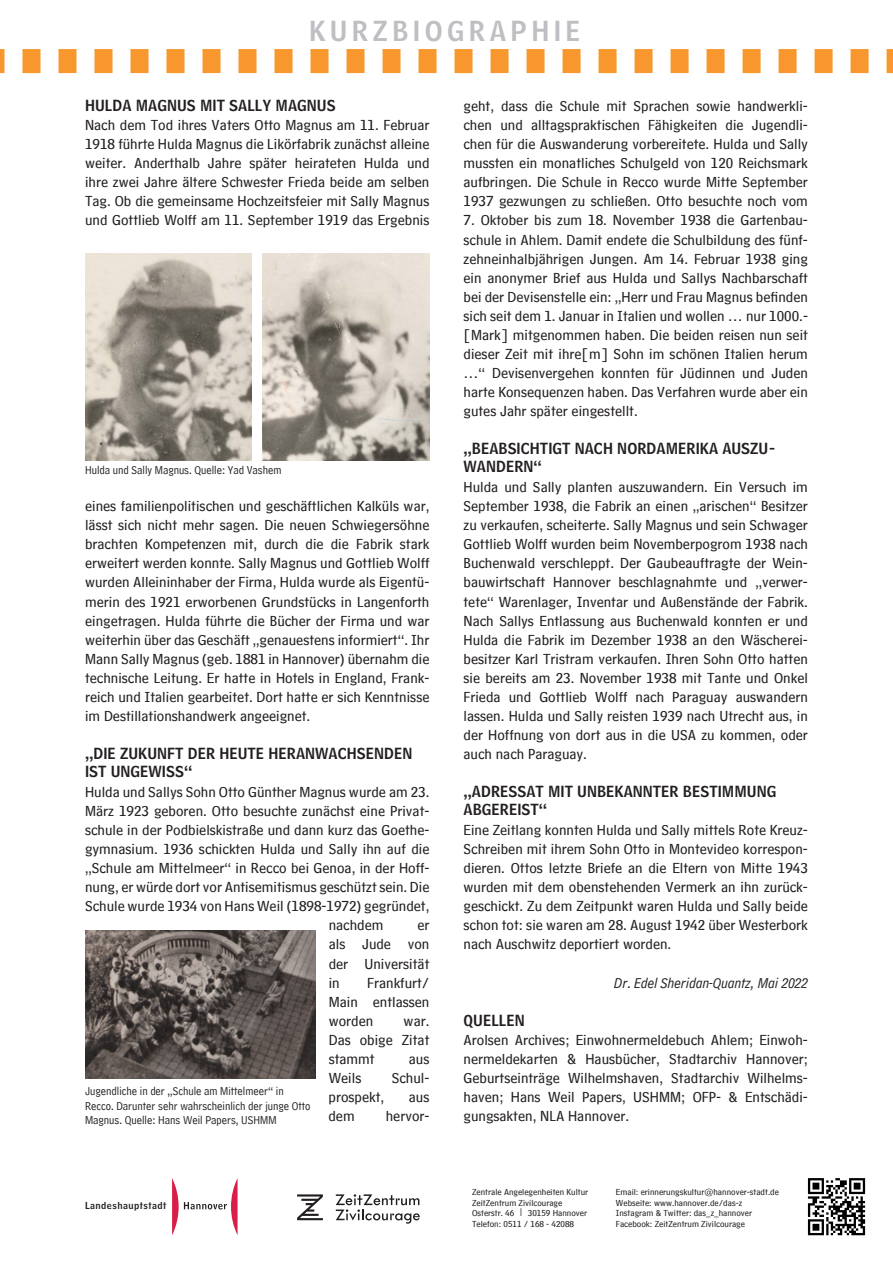
<style>
.page{position:relative;width:893px;height:1263px;background:#fff}
.page>*{position:absolute;margin:0;border:0;box-sizing:border-box;transform-origin:0 0}
.t1{font:27px "HM Headline";letter-spacing:.16em;color:#bebfc2}
.t2{font:15px/19px "HM Text";color:#231f20;text-align:justify}
.t3{font:15px/18px "HM Headline";color:#231f20}
.t4{font:italic 15px "HM Comment";color:#231f20}
.t5{font:12px/14.4px "HM Comment";color:#231f20}
.t6{font:9.45px "HM Headline";letter-spacing:.05em;color:#231f20}
.t7{font:9px/10.8px "HM Text";color:#231f20}
</style>
<div class="page">
<svg style="left:808px;top:1178px;width:57px;height:57px"></svg>
<svg style="left:0;top:49px;width:893px;height:24px"></svg>
<svg style="left:297px;top:1194px;width:26px;height:26px"></svg>
<svg style="left:336px;top:1194px;width:84px;height:30px"></svg>
<svg style="left:172px;top:1178px;width:66px;height:57px"></svg>
<img style="left:85px;top:930px;width:231px;height:148px">
<img style="left:85px;top:253px;width:167px;height:207px">
<img style="left:263px;top:253px;width:166px;height:207px">
<h1 class="t1" style="left:309px;top:7px;width:21px">KUR</h1>
<h1 class="t1" style="left:373px;top:7px;width:60px">ZBIOGRA</h1>
<h1 class="t1" style="left:511px;top:7px;width:56px">PHIE</h1>
<p class="t3" style="left:85px;top:95px;width:252px">HULDA MAGNUS M IT SALLY MAGNUS</p>
<p class="t2" style="left:85px;top:113px;width:346px">Nach dem Tod ihres Vaters Otto Magnus am 11. Februar 1918 führte Hulda Magnus die Likörfabrik zunächst alleine weiter. Anderthalb Jahre später heirateten Hulda und ihre zwei Jahre ältere Schwester Frieda beide am selben Tag. Ob die gemeinsame Hochzeitsfeier mit Sally Magnus und Gottlieb Wolff am 11. September 1919 das Ergebnis</p>
<p class="t5" style="left:85px;top:461px;width:198px">Hulda und Sally Magnus. Quelle: Yad Vashem</p>
<p class="t2" style="left:85px;top:494px;width:346px">eines familienpolitischen und geschäftlichen Kalküls war, lässt sich nicht mehr sagen. Die neuen Schwiegersöhne brachten Kompetenzen mit, durch die die Fabrik stark erweitert werden konnte. Sally Magnus und Gottlieb Wolff wurden Alleininhaber der Firma, Hulda wurde als Eigentü&shy;merin des 1921 erworbenen Grundstücks in Langenforth eingetragen. Hulda führte die Bücher der Firma und war weiterhin über das Geschäft „genauestens informiert“. Ihr Mann Sally Magnus (geb. 1881 in Hannover) übernahm die technische Leitung. Er hatte in Hotels in England, Frank&shy;reich und Italien gearbeitet. Dort hatte er sich Kenntnisse im Destillationshandwerk angeeignet.</p>
<p class="t3" style="left:85px;top:742px;width:329px">„DIE ZUKUNFT DER HEUTE HERANWACHSENDEN<br>IST UNGEWISS“</p>
<p class="t2" style="left:85px;top:780px;width:346px">Hulda und Sallys Sohn Otto Günther Magnus wurde am 23.</p>
<p class="t2" style="left:85px;top:799px;width:346px">März 1923 geboren. Otto besuchte zunächst eine Privat-</p>
<p class="t2" style="left:85px;top:818px;width:346px">schule in der Podbielskistraße und dann kurz das Goethe-</p>
<p class="t2" style="left:85px;top:837px;width:346px">gymnasium. 1936 schickten Hulda und Sally ihn auf die</p>
<p class="t2" style="left:85px;top:856px;width:346px">„Schule am Mittelmeer“ in Recco bei Genoa, in der Hoff-</p>
<p class="t2" style="left:85px;top:875px;width:346px">nung, er würde dort vor Antisemitismus geschützt sein. Die</p>
<p class="t2" style="left:85px;top:894px;width:346px">Schule wurde 1934 von Hans Weil (1898-1972) gegründet,</p>
<p class="t2" style="left:329px;top:913px;width:56px">nachdem</p>
<p class="t2" style="left:329px;top:913px;width:102px;text-indent:89px">er als Jude von der Universität in</p>
<p class="t2" style="left:329px;top:970px;width:102px;text-indent:39px">Frankfurt/ Main entlassen worden</p>
<p class="t2" style="left:329px;top:1009px;width:102px;text-indent:75px">war.<br>Das obige Zitat stammt</p>
<p class="t2" style="left:409px;top:1047px;width:22px">aus</p>
<p class="t5" style="left:85px;top:1082px;width:227px">Jugendliche in der „Schule am Mittelmeer“ in<br>Recco. Darunter sehr wahrscheinlich der junge Otto<br>Magnus. Quelle: Hans Weil Papers, USHMM</p>
<p class="t2" style="left:329px;top:1066px;width:34px">Weils</p>
<p class="t2" style="left:392px;top:1066px;width:39px">Schul-</p>
<p class="t2" style="left:328px;top:1085px;width:57px">prospekt,</p>
<p class="t2" style="left:409px;top:1085px;width:22px">aus</p>
<p class="t2" style="left:328px;top:1104px;width:28px">dem</p>
<p class="t2" style="left:386px;top:1104px;width:45px">hervor-</p>
<p class="t6" style="left:85px;top:1197px;width:83px">LANDESHAUPTSTADT</p>
<p class="t2" style="left:463px;top:94px;width:346px">geht, dass die Schule mit Sprachen sowie handwerkli&shy;chen und alltagspraktischen Fähigkeiten die Jugendli&shy;chen für die Auswanderung vorbereitete. Hulda und Sally mussten ein monatliches Schulgeld von 120 Reichsmark aufbringen. Die Schule in Recco wurde Mitte September 1937 gezwungen zu schließen. Otto besuchte noch vom</p>
<p class="t2" style="left:463px;top:208px;width:346px">7. Oktober bis zum 18. November 1938 die Gartenbau&shy;schule in Ahlem. Damit endete die Schulbildung des fünf&shy;zehneinhalbjährigen Jungen. Am 14. Februar 1938 ging ein anonymer Brief aus Hulda und Sallys Nachbarschaft bei der Devisenstelle ein: „Herr und Frau Magnus befinden sich seit dem 1. Januar in Italien und wollen … nur 1000.- [Mark] mitgenommen haben. Die beiden reisen nun seit dieser Zeit mit ihre[m] Sohn im schönen Italien herum …“ Devisenvergehen konnten für Jüdinnen und Juden harte Konsequenzen haben. Das Verfahren wurde aber ein gutes Jahr später eingestellt.</p>
<p class="t3" style="left:463px;top:437px;width:314px">„BEABSICHTIGT NACH NORDAM ERIKA AUSZU-<br>WANDERN“</p>
<p class="t2" style="left:463px;top:475px;width:346px">Hulda und Sally planten auszuwandern. Ein Versuch im September 1938, die Fabrik an einen „arischen“ Besitzer zu verkaufen, scheiterte. Sally Magnus und sein Schwager Gottlieb Wolff wurden beim Novemberpogrom 1938 nach Buchenwald verschleppt. Der Gaubeauftragte der Wein&shy;bauwirtschaft Hannover beschlagnahmte und „verwer&shy;tete“ Warenlager, Inventar und Außenstände der Fabrik.<br>Nach Sallys Entlassung aus Buchenwald konnten er und Hulda die Fabrik im Dezember 1938 an den Wäscherei&shy;besitzer Karl Tristram verkaufen. Ihren Sohn Otto hatten sie bereits am 23. November 1938 mit Tante und Onkel Frieda und Gottlieb Wolff nach Paraguay auswandern lassen. Hulda und Sally reisten 1939 nach Utrecht aus, in der Hoffnung von dort aus in die USA zu kommen, oder auch nach Paraguay.</p>
<p class="t3" style="left:463px;top:780px;width:314px">„ADRESSAT M IT UNBEKANNTER BESTIMM UNG<br>ABGEREIST“</p>
<p class="t2" style="left:463px;top:818px;width:346px">Eine Zeitlang konnten Hulda und Sally mittels Rote Kreuz-Schreiben mit ihrem Sohn Otto in Montevideo korrespon&shy;dieren. Ottos letzte Briefe an die Eltern von Mitte 1943 wurden mit dem obenstehenden Vermerk an ihn zurück&shy;geschickt. Zu dem Zeitpunkt waren Hulda und Sally beide schon tot: sie waren am 28. August 1942 über Westerbork nach Auschwitz deportiert worden.</p>
<p class="t4" style="left:614px;top:974px;width:195px">Dr. Edel Sheridan-Quantz, Mai 2022</p>
<p class="t3" style="left:463px;top:1009px;width:63px">QUELLEN</p>
<p class="t2" style="left:463px;top:1028px;width:346px">Arolsen Archives; Einwohnermeldebuch Ahlem; Einwoh&shy;nermeldekarten &amp; Hausbücher, Stadtarchiv Hannover; Geburtseinträge Wilhelmshaven, Stadtarchiv Wilhelms&shy;haven; Hans Weil Papers, USHMM; OFP- &amp; Entschädi&shy;gungsakten, NLA Hannover.</p>
<p class="t7" style="left:472px;top:1185px;width:118px">Zentrale Angelegenheiten Kultur<br>ZeitZentrum Zivilcourage<br>Osterstr. 46 | 30159 Hannover<br>Telefon: 0511 / 168 - 42088</p>
<p class="t7" style="left:616px;top:1185px;width:165px">Email: erinnerungskultur@hannover-stadt.de Webseite: www.hannover.de/das-z Instagram &amp; Twitter: das_z_hannover Facebook: ZeitZentrum Zivilcourage</p>
</div>
